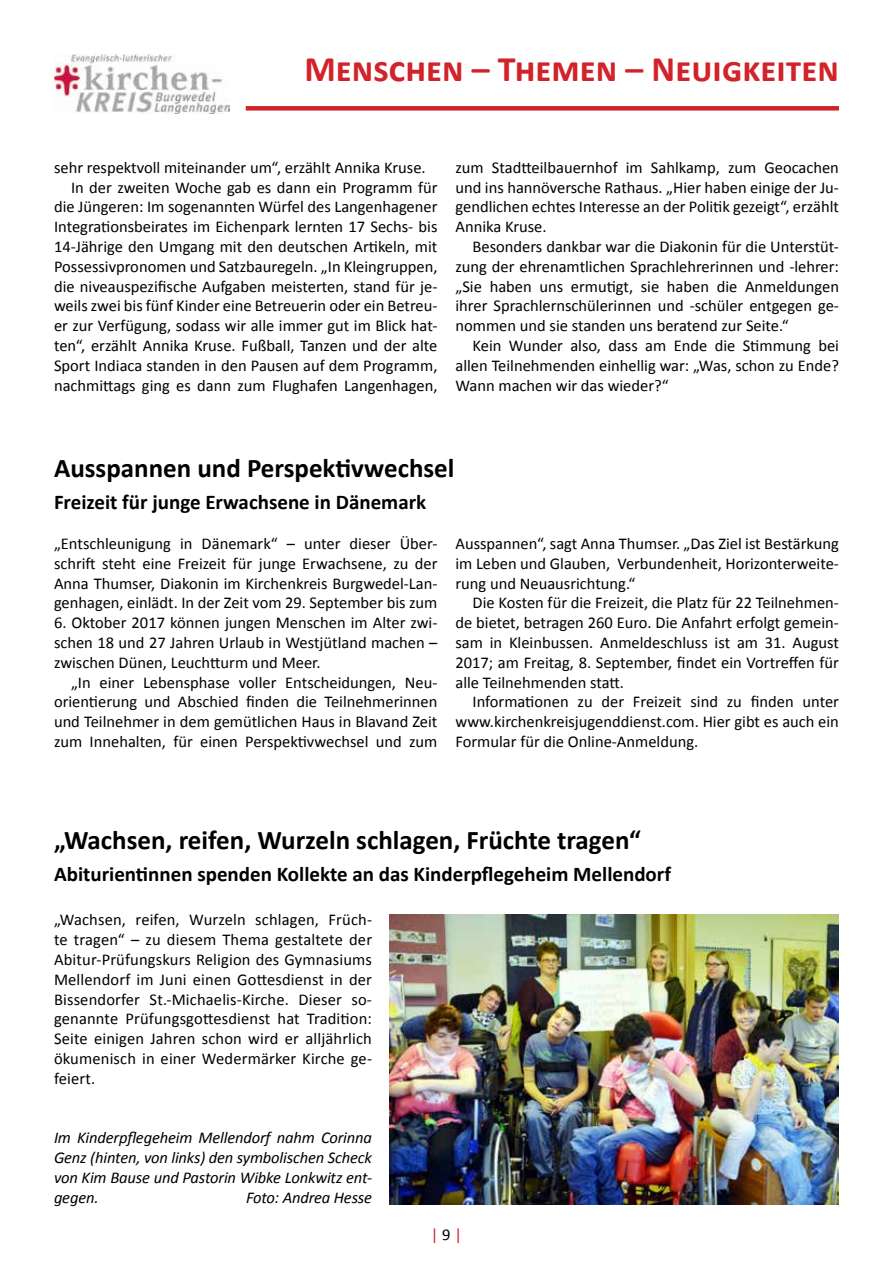
<style>
.page{position:relative;width:893px;height:1263px;background:#fff}
.page>*{position:absolute;margin:0;border:0;box-sizing:border-box;transform-origin:0 0}
.t1{font:700 36px "Calibri";color:#d2232a}
.t2{font:700 27px "Calibri";color:#000}
.t3{font:700 21px "Calibri";color:#000}
.t4{font:16.5px/19.8px "Calibri";color:#000;text-align:justify}
.t5{font:italic 16.5px/19.8px "Calibri";letter-spacing:-.01em;color:#000;text-align:justify}
.t6{font:16.5px "Calibri";color:#d2232a}
.s1{color:#000}
</style>
<div class="page">
<img style="left:54px;top:54px;width:176px;height:59px">
<div style="left:246px;top:106px;width:593px;height:5px;background:#d2232a"></div>
<img style="left:389px;top:914px;width:450px;height:290px">
<h1 class="t1" style="left:304px;top:46px;width:536px">Menschen – Themen – Neuigkeiten</h1>
<p class="t4" style="left:54px;top:157px;width:373px">sehr respektvoll miteinander um“, erzählt Annika Kruse.</p>
<p class="t4" style="left:71px;top:177px;width:368px">In der zweiten Woche gab es dann ein Programm für</p>
<p class="t4" style="left:54px;top:197px;width:385px">die Jüngeren: Im sogenannten Würfel des Langenhagener</p>
<p class="t4" style="left:54px;top:217px;width:385px">Integrationsbeirates im Eichenpark lernten 17 Sechs- bis</p>
<p class="t4" style="left:54px;top:237px;width:385px">14-Jährige den Umgang mit den deutschen Artikeln, mit</p>
<p class="t4" style="left:54px;top:256px;width:385px">Possessivpronomen und Satzbauregeln. „In Kleingruppen,</p>
<p class="t4" style="left:54px;top:276px;width:385px">die niveauspezifische Aufgaben meisterten, stand für je-</p>
<p class="t4" style="left:54px;top:296px;width:385px">weils zwei bis fünf Kinder eine Betreuerin oder ein Betreu-</p>
<p class="t4" style="left:54px;top:316px;width:385px">er zur Verfügung, sodass wir alle immer gut im Blick hat-</p>
<p class="t4" style="left:54px;top:336px;width:385px">ten“, erzählt Annika Kruse. Fußball, Tanzen und der alte</p>
<p class="t4" style="left:54px;top:355px;width:385px">Sport Indiaca standen in den Pausen auf dem Programm,</p>
<p class="t4" style="left:54px;top:375px;width:385px">nachmittags ging es dann zum Flughafen Langenhagen,</p>
<p class="t4" style="left:455px;top:157px;width:385px">zum Stadtteilbauernhof im Sahlkamp, zum Geocachen und ins hannöversche Rathaus. „Hier haben einige der Ju&shy;gendlichen echtes Interesse an der Politik gezeigt“, erzählt Annika Kruse.</p>
<p class="t4" style="left:455px;top:237px;width:385px;text-indent:17px">Besonders dankbar war die Diakonin für die Unterstüt&shy;zung der ehrenamtlichen Sprachlehrerinnen und -lehrer: „Sie haben uns ermutigt, sie haben die Anmeldungen ihrer Sprachlernschülerinnen und -schüler entgegen ge&shy;nommen und sie standen uns beratend zur Seite.“</p>
<p class="t4" style="left:455px;top:336px;width:385px;text-indent:17px">Kein Wunder also, dass am Ende die Stimmung bei allen Teilnehmenden einhellig war: „Was, schon zu Ende?<br>Wann machen wir das wieder?“</p>
<h2 class="t2" style="left:54px;top:451px;width:402px">Ausspannen und Perspektivwechsel</h2>
<p class="t3" style="left:54px;top:488px;width:374px">Freizeit für junge Erwachsene in Dänemark</p>
<p class="t4" style="left:54px;top:534px;width:385px">„Entschleunigung in Dänemark“ – unter dieser Über&shy;schrift steht eine Freizeit für junge Erwachsene, zu der Anna Thumser, Diakonin im Kirchenkreis Burgwedel-Lan&shy;genhagen, einlädt. In der Zeit vom 29. September bis zum</p>
<p class="t4" style="left:54px;top:613px;width:385px">6. Oktober 2017 können jungen Menschen im Alter zwi&shy;schen 18 und 27 Jahren Urlaub in Westjütland machen – zwischen Dünen, Leuchtturm und Meer.</p>
<p class="t4" style="left:54px;top:672px;width:385px;text-indent:17px">„In einer Lebensphase voller Entscheidungen, Neu&shy;orientierung und Abschied finden die Teilnehmerinnen und Teilnehmer in dem gemütlichen Haus in Blavand Zeit zum Innehalten, für einen Perspektivwechsel und zum</p>
<p class="t4" style="left:455px;top:534px;width:385px">Ausspannen“, sagt Anna Thumser. „Das Ziel ist Bestärkung im Leben und Glauben, Verbundenheit, Horizonterweite&shy;rung und Neuausrichtung.“</p>
<p class="t4" style="left:455px;top:593px;width:385px;text-indent:17px">Die Kosten für die Freizeit, die Platz für 22 Teilnehmen&shy;de bietet, betragen 260 Euro. Die Anfahrt erfolgt gemein&shy;sam in Kleinbussen. Anmeldeschluss ist am 31. August 2017; am Freitag, 8. September, findet ein Vortreffen für alle Teilnehmenden statt.</p>
<p class="t4" style="left:455px;top:692px;width:385px;text-indent:17px">Informationen zu der Freizeit sind zu finden unter www.kirchenkreisjugenddienst.com. Hier gibt es auch ein Formular für die Online-Anmeldung.</p>
<h2 class="t2" style="left:54px;top:823px;width:588px">„Wachsen, reifen, Wurzeln schlagen, Früchte tragen“</h2>
<p class="t3" style="left:54px;top:860px;width:618px">Abiturientinnen spenden Kollekte an das Kinderpflegeheim Mellendorf</p>
<p class="t4" style="left:54px;top:910px;width:320px">„Wachsen, reifen, Wurzeln schlagen, Früch&shy;te tragen“ – zu diesem Thema gestaltete der Abitur-Prüfungskurs Religion des Gymnasiums Mellendorf im Juni einen Gottesdienst in der Bissendorfer St.-Michaelis-Kirche. Dieser so&shy;genannte Prüfungsgottesdienst hat Tradition:<br>Seite einigen Jahren schon wird er alljährlich ökumenisch in einer Wedermärker Kirche ge&shy;feiert.</p>
<p class="t5" style="left:54px;top:1127px;width:320px">Im Kinderpflegeheim Mellendorf nahm Corinna Genz (hinten, von links) den symbolischen Scheck von Kim Bause und Pastorin Wibke Lonkwitz ent&shy;gegen.</p>
<p class="t5" style="left:246px;top:1186px;width:128px">Foto: Andrea Hesse</p>
<p class="t6" style="left:431px;top:1224px;width:33px">| <span class="s1">9</span> |</p>
</div>
